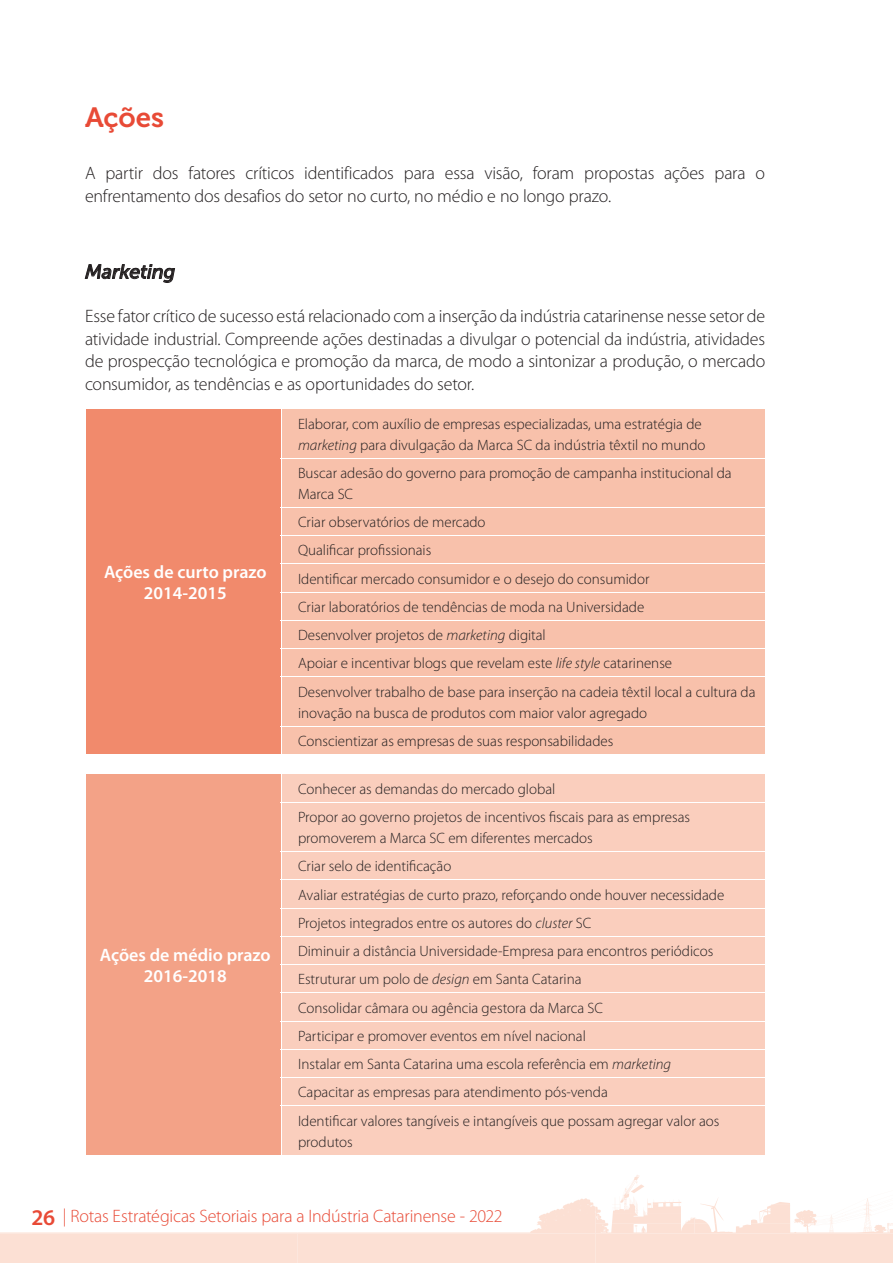
<style>
.page{position:relative;width:893px;height:1263px;background:#fff}
.page>*{position:absolute;margin:0;border:0;box-sizing:border-box;transform-origin:0 0}
.t1{font:27.75px "Museo 700";letter-spacing:-.005em;color:#e84a36}
.t2{font:italic 19.5px "Museo Sans 500";color:#231f20}
.t3{font:300 18px/22.5px "Myriad Pro";letter-spacing:-.01em;color:#231f20}
.t4{font:300 18px "Myriad Pro";letter-spacing:-.015em;color:#e84a36}
.t5{font:600 18px/21px "Myriad Pro";color:#fff;text-align:center}
.t6{font:300 15px/28.2px "Myriad Pro";color:#231f20}
.s1{font-style:italic}
.s2{font-weight:600;font-size:22.5px}
</style>
<div class="page">
<svg style="left:0;top:1188px;width:893px;height:75px"></svg>
<svg style="left:85px;top:264px;width:90px;height:19px"></svg>
<div style="left:85px;top:409px;width:196px;height:345px;background:#f18a6c"></div>
<div style="left:282px;top:409px;width:483px;height:345px;background:#f8c1ab"></div>
<hr style="left:281px;top:458px;width:485px;height:1px;background:#fff">
<hr style="left:281px;top:507px;width:485px;height:1px;background:#fff">
<hr style="left:281px;top:535px;width:485px;height:1px;background:#fff">
<hr style="left:85px;top:409px;width:1px;height:49px;background:#fff">
<hr style="left:85px;top:458px;width:1px;height:49px;background:#fff">
<hr style="left:281px;top:563px;width:485px;height:1px;background:#fff">
<svg style="left:85px;top:507px;width:1px;height:170px"></svg>
<hr style="left:85px;top:677px;width:1px;height:49px;background:#fff">
<svg style="left:85px;top:726px;width:1px;height:28px"></svg>
<hr style="left:281px;top:592px;width:485px;height:1px;background:#fff">
<hr style="left:281px;top:620px;width:485px;height:1px;background:#fff">
<hr style="left:281px;top:648px;width:485px;height:1px;background:#fff">
<hr style="left:281px;top:676px;width:485px;height:1px;background:#fff">
<hr style="left:281px;top:726px;width:485px;height:1px;background:#fff">
<div style="left:85px;top:774px;width:196px;height:381px;background:#f3a287"></div>
<div style="left:282px;top:775px;width:483px;height:380px;background:#facebd"></div>
<hr style="left:281px;top:908px;width:485px;height:1px;background:#fff">
<hr style="left:281px;top:936px;width:485px;height:1px;background:#fff">
<hr style="left:281px;top:964px;width:485px;height:1px;background:#fff">
<hr style="left:281px;top:992px;width:485px;height:1px;background:#fff">
<hr style="left:281px;top:1021px;width:485px;height:1px;background:#fff">
<hr style="left:281px;top:1049px;width:485px;height:1px;background:#fff">
<hr style="left:281px;top:1077px;width:485px;height:1px;background:#fff">
<hr style="left:281px;top:879px;width:485px;height:1px;background:#fff">
<hr style="left:281px;top:1105px;width:485px;height:1px;background:#fff">
<hr style="left:85px;top:774px;width:196px;height:1px;background:#fff">
<svg style="left:85px;top:775px;width:1px;height:27px"></svg>
<hr style="left:85px;top:802px;width:1px;height:49px;background:#fff">
<svg style="left:85px;top:851px;width:1px;height:255px"></svg>
<hr style="left:85px;top:1106px;width:1px;height:49px;background:#fff">
<hr style="left:281px;top:802px;width:485px;height:1px;background:#fff">
<hr style="left:281px;top:851px;width:485px;height:1px;background:#fff">
<h1 class="t1" style="left:85px;top:102px;width:80px">Ações</h1>
<p class="t3" style="left:85px;top:162px;width:681px">A partir dos fatores críticos identificados para essa visão, foram propostas ações para o enfrentamento dos desafios do setor no curto, no médio e no longo prazo.</p>
<h2 class="t2" style="left:85px;top:261px;width:92px">Marketing</h2>
<p class="t3" style="left:85px;top:305px;width:682px;text-align:justify">Esse fator crítico de sucesso está relacionado com a inserção da indústria catarinense nesse setor de atividade industrial. Compreende ações destinadas a divulgar o potencial da indústria, atividades de prospecção tecnológica e promoção da marca, de modo a sintonizar a produção, o mercado consumidor, as tendências e as oportunidades do setor.</p>
<p class="t5" style="left:104px;top:561px;width:164px">Ações de curto prazo<br>2014-2015</p>
<p class="t5" style="left:100px;top:944px;width:172px">Ações de médio prazo<br>2016-2018</p>
<p class="t6" style="left:298px;top:413px;width:409px;line-height:21px">Elaborar, com auxílio de empresas especializadas, uma estratégia de <span class="s1">marketing</span> para divulgação da Marca SC da indústria têxtil no mundo</p>
<p class="t6" style="left:298px;top:462px;width:435px;line-height:21px">Buscar adesão do governo para promoção de campanha institucional da<br>Marca SC</p>
<p class="t6" style="left:298px;top:508px;width:459px">Criar observatórios de mercado<br>Qualificar profissionais<br>Identificar mercado consumidor e o desejo do consumidor<br>Criar laboratórios de tendências de moda na Universidade<br>Desenvolver projetos de <span class="s1">marketing</span> digital<br>Apoiar e incentivar blogs que revelam este <span class="s1">life style</span> catarinense<br>Desenvolver trabalho de base para inserção na cadeia têxtil local a cultura da</p>
<p class="t6" style="left:298px;top:698px;width:351px">inovação na busca de produtos com maior valor agregado<br>Conscientizar as empresas de suas responsabilidades</p>
<p class="t6" style="left:298px;top:774px;width:394px">Conhecer as demandas do mercado global<br>Propor ao governo projetos de incentivos fiscais para as empresas</p>
<p class="t6" style="left:298px;top:824px;width:428px">promoverem a Marca SC em diferentes mercados<br>Criar selo de identificação<br>Avaliar estratégias de curto prazo, reforçando onde houver necessidade Projetos integrados entre os autores do <span class="s1">cluster</span> SC<br>Diminuir a distância Universidade-Empresa para encontros periódicos Estruturar um polo de <span class="s1">design</span> em Santa Catarina<br>Consolidar câmara ou agência gestora da Marca SC<br>Participar e promover eventos em nível nacional<br>Instalar em Santa Catarina uma escola referência em <span class="s1">marketing </span>Capacitar as empresas para atendimento pós-venda<br>Identificar valores tangíveis e intangíveis que possam agregar valor aos</p>
<p class="t6" style="left:298px;top:1127px;width:56px">produtos</p>
<p class="t4" style="left:32px;top:1205px;width:473px"><span class="s2">26</span> | Rotas Estratégicas Setoriais para a Indústria Catarinense - 2022</p>
</div>
